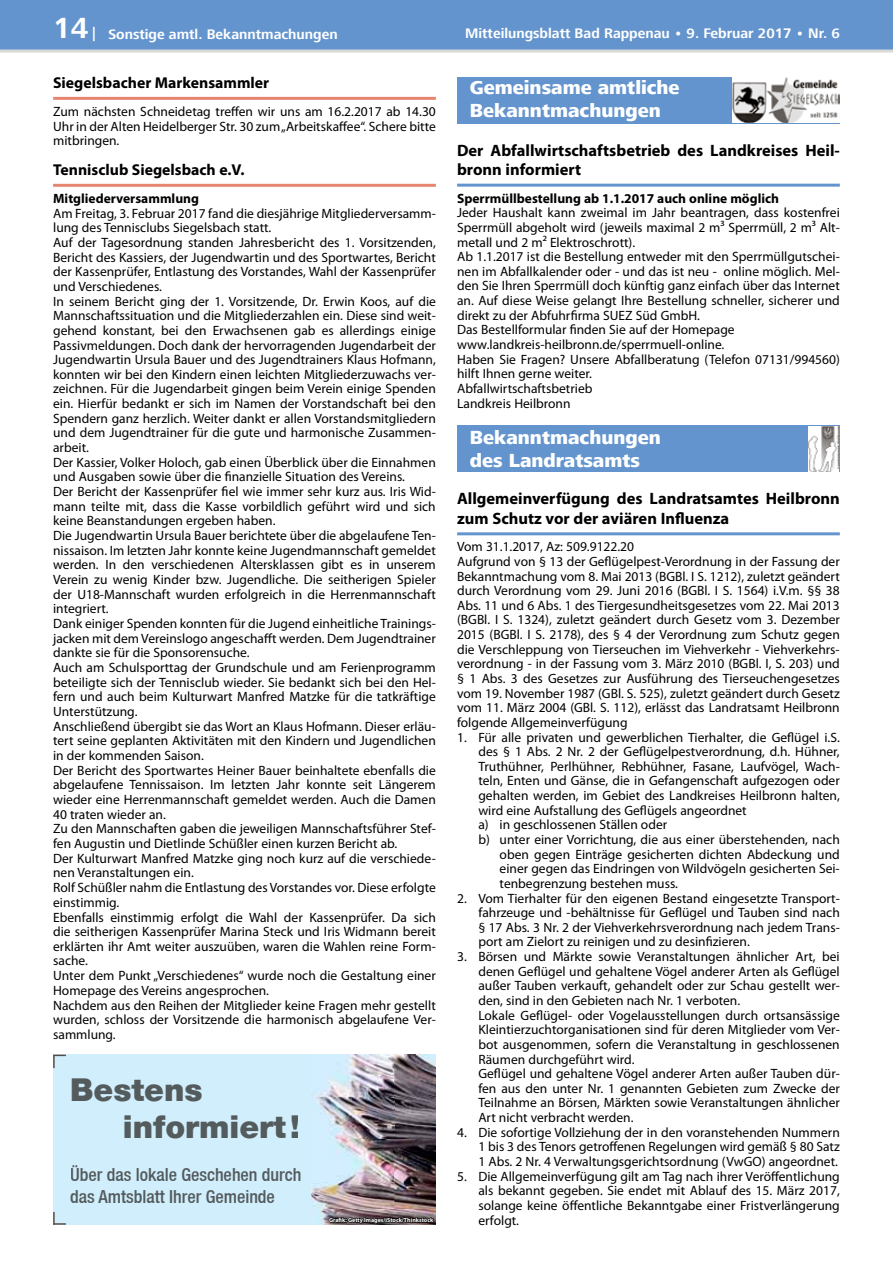
<style>
.page{position:relative;width:893px;height:1263px;background:#fff}
.page>*{position:absolute;margin:0;border:0;box-sizing:border-box;transform-origin:0 0}
.t1{font:900 31.5px/37.8px "Helvetica Neue LT";color:#545b5d}
.t2{font:800 19.5px/23.4px "Frutiger Next LT";color:#fff}
.t3{font:500 condensed 18px/21.6px "Helvetica Neue LT";color:#545b5d}
.t4{font:700 16.5px/19.5px "Myriad Pro";color:#000}
.t5{font:700 15.75px "Myriad Pro";color:#000}
.t6{font:700 14.25px "Frutiger Next LT";color:#fff}
.t7{font:13.5px/14.7px "Myriad Pro";color:#000;text-align:justify}
.t8{font:700 13.5px "Myriad Pro";color:#000}
.t9{font:700 6px "Myriad Pro";color:#fff}
.s1{font-size:30px}
</style>
<div class="page">
<div style="left:0;top:0;width:893px;height:51px;background:#6494cd"></div>
<hr style="left:0;top:50px;width:893px;height:3px;background:#dadad9">
<hr style="left:53px;top:97px;width:383px;height:3px;background:#e68670">
<hr style="left:53px;top:184px;width:383px;height:3px;background:#e68670">
<hr style="left:457px;top:184px;width:383px;height:3px;background:#6494cd">
<hr style="left:457px;top:532px;width:383px;height:3px;background:#6494cd">
<div style="left:457px;top:77px;width:383px;height:46px;background:#6494cd"></div>
<img style="left:733px;top:78px;width:106px;height:44px">
<div style="left:457px;top:426px;width:383px;height:46px;background:#6494cd"></div>
<img style="left:808px;top:426px;width:31px;height:45px">
<div style="left:53px;top:1054px;width:383px;height:171px;background:#d1eefc"></div>
<img style="left:311px;top:1054px;width:83px;height:170px">
<img style="left:394px;top:1054px;width:42px;height:155px">
<svg style="left:53px;top:1212px;width:13px;height:13px"></svg>
<svg style="left:53px;top:1054px;width:13px;height:14px"></svg>
<img style="left:321px;top:1209px;width:115px;height:16px">
<svg style="left:329px;top:1217px;width:106px;height:8px"></svg>
<p class="t6" style="left:53px;top:26px;width:286px"><span class="s1">14</span> | Sonstige amtl. Bekanntmachungen</p>
<p class="t6" style="left:465px;top:25px;width:376px">Mitteilungsblatt Bad Rappenau • 9. Februar 2017 • Nr. 6</p>
<p class="t5" style="left:53px;top:73px;width:218px">Siegelsbacher Markensammler</p>
<p class="t7" style="left:53px;top:104px;width:384px">Zum nächsten Schneidetag treffen wir uns am 16.2.2017 ab 14.30<br>Uhr in der Alten Heidelberger Str. 30 zum „Arbeitskaffee“. Schere bitte mitbringen.</p>
<p class="t5" style="left:53px;top:160px;width:193px">Tennisclub Siegelsbach e.V.</p>
<p class="t8" style="left:53px;top:189px;width:147px">Mitgliederversammlung</p>
<p class="t7" style="left:53px;top:206px;width:384px;text-align:left">Am Freitag, 3. Februar 2017 fand die diesjährige Mitgliederversamm&shy;lung des Tennisclubs Siegelsbach statt.<br>Auf der Tagesordnung standen Jahresbericht des 1. Vorsitzenden, Bericht des Kassiers, der Jugendwartin und des Sportwartes, Bericht der Kassenprüfer, Entlastung des Vorstandes, Wahl der Kassenprüfer und Verschiedenes.<br>In seinem Bericht ging der 1. Vorsitzende, Dr. Erwin Koos, auf die Mannschaftssituation und die Mitgliederzahlen ein. Diese sind weit&shy;gehend konstant, bei den Erwachsenen gab es allerdings einige Passivmeldungen. Doch dank der hervorragenden Jugendarbeit der Jugendwartin Ursula Bauer und des Jugendtrainers Klaus Hofmann, konnten wir bei den Kindern einen leichten Mitgliederzuwachs ver&shy;zeichnen. Für die Jugendarbeit gingen beim Verein einige Spenden ein. Hierfür bedankt er sich im Namen der Vorstandschaft bei den Spendern ganz herzlich. Weiter dankt er allen Vorstandsmitgliedern und dem Jugendtrainer für die gute und harmonische Zusammen&shy;arbeit.<br>Der Kassier, Volker Holoch, gab einen Überblick über die Einnahmen und Ausgaben sowie über die finanzielle Situation des Vereins.<br>Der Bericht der Kassenprüfer fiel wie immer sehr kurz aus. Iris Wid&shy;mann teilte mit, dass die Kasse vorbildlich geführt wird und sich keine Beanstandungen ergeben haben.<br>Die Jugendwartin Ursula Bauer berichtete über die abgelaufene Ten&shy;nissaison. Im letzten Jahr konnte keine Jugendmannschaft gemeldet werden. In den verschiedenen Altersklassen gibt es in unserem Verein zu wenig Kinder bzw. Jugendliche. Die seitherigen Spieler der U18-Mannschaft wurden erfolgreich in die Herrenmannschaft integriert.<br>Dank einiger Spenden konnten für die Jugend einheitliche Trainings&shy;jacken mit dem Vereinslogo angeschafft werden. Dem Jugendtrainer dankte sie für die Sponsorensuche.<br>Auch am Schulsporttag der Grundschule und am Ferienprogramm beteiligte sich der Tennisclub wieder. Sie bedankt sich bei den Hel&shy;fern und auch beim Kulturwart Manfred Matzke für die tatkräftige Unterstützung.<br>Anschließend übergibt sie das Wort an Klaus Hofmann. Dieser erläu&shy;tert seine geplanten Aktivitäten mit den Kindern und Jugendlichen in der kommenden Saison.<br>Der Bericht des Sportwartes Heiner Bauer beinhaltete ebenfalls die abgelaufene Tennissaison. Im letzten Jahr konnte seit Längerem wieder eine Herrenmannschaft gemeldet werden. Auch die Damen 40 traten wieder an.<br>Zu den Mannschaften gaben die jeweiligen Mannschaftsführer Stef&shy;fen Augustin und Dietlinde Schüßler einen kurzen Bericht ab.<br>Der Kulturwart Manfred Matzke ging noch kurz auf die verschiede&shy;nen Veranstaltungen ein.<br>Rolf Schüßler nahm die Entlastung des Vorstandes vor. Diese erfolgte einstimmig.<br>Ebenfalls einstimmig erfolgt die Wahl der Kassenprüfer. Da sich die seitherigen Kassenprüfer Marina Steck und Iris Widmann bereit erklärten ihr Amt weiter auszuüben, waren die Wahlen reine Form&shy;sache.<br>Unter dem Punkt „Verschiedenes“ wurde noch die Gestaltung einer Homepage des Vereins angesprochen.<br>Nachdem aus den Reihen der Mitglieder keine Fragen mehr gestellt wurden, schloss der Vorsitzende die harmonisch abgelaufene Ver&shy;sammlung.</p>
<h2 class="t2" style="left:470px;top:76px;width:211px">Gemeinsame amtliche<br>Bekanntmachungen</h2>
<p class="t4" style="left:457px;top:140px;width:384px">Der Abfallwirtschaftsbetrieb des Landkreises Heil&shy;bronn informiert</p>
<p class="t8" style="left:457px;top:189px;width:323px">Sperrmüllbestellung ab 1.1.2017 auch online möglich</p>
<p class="t7" style="left:457px;top:205px;width:384px;text-align:left">Jeder Haushalt kann zweimal im Jahr beantragen, dass kostenfrei Sperrmüll abgeholt wird (jeweils maximal 2 m³ Sperrmüll, 2 m³ Alt&shy;metall und 2 m² Elektroschrott).<br>Ab 1.1.2017 ist die Bestellung entweder mit den Sperrmüllgutschei&shy;nen im Abfallkalender oder - und das ist neu - online möglich. Mel&shy;den Sie Ihren Sperrmüll doch künftig ganz einfach über das Internet an. Auf diese Weise gelangt Ihre Bestellung schneller, sicherer und direkt zu der Abfuhrfirma SUEZ Süd GmbH.<br>Das Bestellformular finden Sie auf der Homepage www.landkreis-heilbronn.de/sperrmuell-online.<br>Haben Sie Fragen? Unsere Abfallberatung (Telefon 07131/994560) hilft Ihnen gerne weiter.<br>Abfallwirtschaftsbetrieb<br>Landkreis Heilbronn</p>
<h2 class="t2" style="left:470px;top:425px;width:193px">Bekanntmachungen des Landratsamts</h2>
<p class="t4" style="left:457px;top:488px;width:384px">Allgemeinverfügung des Landratsamtes Heilbronn zum Schutz vor der aviären Influenza</p>
<p class="t7" style="left:457px;top:539px;width:384px;text-align:left">Vom 31.1.2017, Az: 509.9122.20<br>Aufgrund von § 13 der Geflügelpest-Verordnung in der Fassung der Bekanntmachung vom 8. Mai 2013 (BGBl. I S. 1212), zuletzt geändert durch Verordnung vom 29. Juni 2016 (BGBl. I S. 1564) i.V.m. §§ 38<br>Abs. 11 und 6 Abs. 1 des Tiergesundheitsgesetzes vom 22. Mai 2013 (BGBl. I S. 1324), zuletzt geändert durch Gesetz vom 3. Dezember 2015 (BGBl. I S. 2178), des § 4 der Verordnung zum Schutz gegen die Verschleppung von Tierseuchen im Viehverkehr - Viehverkehrs&shy;verordnung - in der Fassung vom 3. März 2010 (BGBl. I, S. 203) und § 1 Abs. 3 des Gesetzes zur Ausführung des Tierseuchengesetzes vom 19. November 1987 (GBl. S. 525), zuletzt geändert durch Gesetz vom 11. März 2004 (GBl. S. 112), erlässt das Landratsamt Heilbronn folgende Allgemeinverfügung</p>
<p class="t7" style="left:457px;top:729px;width:384px">1. Für alle privaten und gewerblichen Tierhalter, die Geflügel i.S.</p>
<p class="t7" style="left:478px;top:744px;width:363px">des § 1 Abs. 2 Nr. 2 der Geflügelpestverordnung, d.h. Hühner,</p>
<p class="t7" style="left:478px;top:759px;width:363px">Truthühner, Perlhühner, Rebhühner, Fasane, Laufvögel, Wach-</p>
<p class="t7" style="left:478px;top:773px;width:363px">teln, Enten und Gänse, die in Gefangenschaft aufgezogen oder</p>
<p class="t7" style="left:478px;top:788px;width:363px">gehalten werden, im Gebiet des Landkreises Heilbronn halten,</p>
<p class="t7" style="left:478px;top:802px;width:270px">wird eine Aufstallung des Geflügels angeordnet</p>
<p class="t7" style="left:478px;top:817px;width:190px">a) in geschlossenen Ställen oder</p>
<p class="t7" style="left:478px;top:832px;width:363px">b) unter einer Vorrichtung, die aus einer überstehenden, nach</p>
<p class="t7" style="left:500px;top:846px;width:342px">oben gegen Einträge gesicherten dichten Abdeckung und</p>
<p class="t7" style="left:500px;top:861px;width:342px">einer gegen das Eindringen von Wildvögeln gesicherten Sei-</p>
<p class="t7" style="left:500px;top:876px;width:180px">tenbegrenzung bestehen muss.</p>
<p class="t7" style="left:478px;top:890px;width:363px;text-indent:-21px">2. Vom Tierhalter für den eigenen Bestand eingesetzte Transport&shy;fahrzeuge und -behältnisse für Geflügel und Tauben sind nach § 17 Abs. 3 Nr. 2 der Viehverkehrsverordnung nach jedem Trans&shy;port am Zielort zu reinigen und zu desinfizieren.</p>
<p class="t7" style="left:478px;top:949px;width:363px;text-align:left;text-indent:-21px">3. Börsen und Märkte sowie Veranstaltungen ähnlicher Art, bei denen Geflügel und gehaltene Vögel anderer Arten als Geflügel außer Tauben verkauft, gehandelt oder zur Schau gestellt wer&shy;den, sind in den Gebieten nach Nr. 1 verboten.<br>Lokale Geflügel- oder Vogelausstellungen durch ortsansässige Kleintierzuchtorganisationen sind für deren Mitglieder vom Ver&shy;bot ausgenommen, sofern die Veranstaltung in geschlossenen Räumen durchgeführt wird.<br>Geflügel und gehaltene Vögel anderer Arten außer Tauben dür&shy;fen aus den unter Nr. 1 genannten Gebieten zum Zwecke der Teilnahme an Börsen, Märkten sowie Veranstaltungen ähnlicher Art nicht verbracht werden.</p>
<p class="t7" style="left:478px;top:1125px;width:363px;text-indent:-21px">4. Die sofortige Vollziehung der in den voranstehenden Nummern 1 bis 3 des Tenors getroffenen Regelungen wird gemäß § 80 Satz 1 Abs. 2 Nr. 4 Verwaltungsgerichtsordnung (VwGO) angeordnet.</p>
<p class="t7" style="left:478px;top:1169px;width:363px;text-indent:-21px">5. Die Allgemeinverfügung gilt am Tag nach ihrer Veröffentlichung als bekannt gegeben. Sie endet mit Ablauf des 15. März 2017, solange keine öffentliche Bekanntgabe einer Fristverlängerung erfolgt.</p>
<h1 class="t1" style="left:123px;top:1070px;width:179px;text-indent:-53px">Bestens informiert !</h1>
<h3 class="t3" style="left:70px;top:1164px;width:233px">Über das lokale Geschehen durch das Amtsblatt Ihrer Gemeinde</h3>
<p class="t9" style="left:329px;top:1216px;width:106px">Grafik: Getty Images/iStock/Thinkstock</p>
</div>
